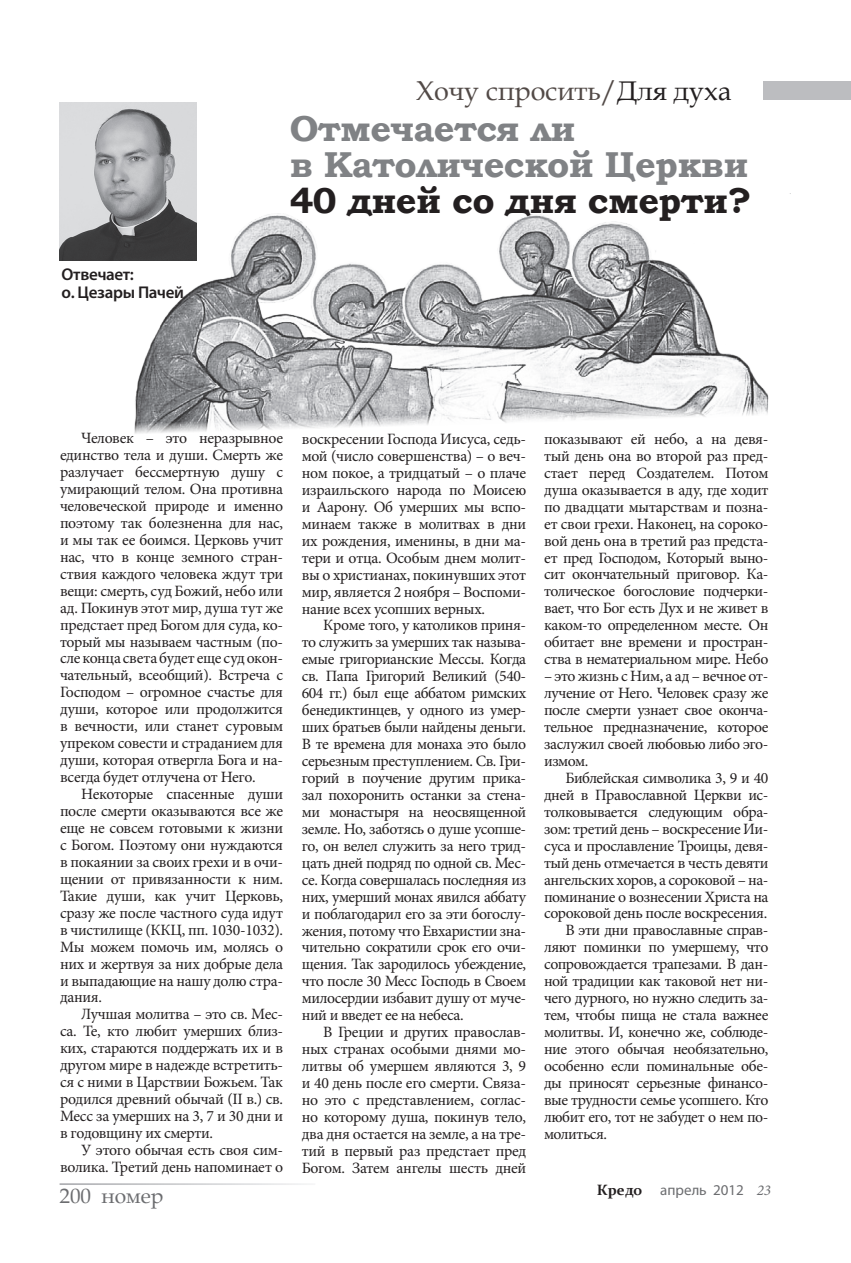
<style>
.page{position:relative;width:851px;height:1263px;background:#fff}
.page>*{position:absolute;margin:0;border:0;box-sizing:border-box;transform-origin:0 0}
.t1{font:700 36px/36px "Bookman Old Style";letter-spacing:-.02em;color:#808285}
.t2{font:700 36px "Bookman Old Style";letter-spacing:-.02em;color:#231f20}
.t3{font:27px "Book Antiqua";color:#524a47}
.t4{font:21px "Book Antiqua";color:#6c6d70}
.t5{font:600 17.1px/18px "Myriad Pro";letter-spacing:-.02em;color:#231f20}
.t6{font:15.75px/17px "Minion Pro";letter-spacing:-.03em;color:#231f20;text-align:justify}
.t7{font:15px "Myriad Pro";color:#6c6d70}
.s1{color:#231f20}
.s2{font-family:"Constantia";font-weight:700;color:#231f20}
.s3{font-family:"Minion Pro";font-style:italic}
</style>
<div class="page">
<img style="left:95px;top:193px;width:695px;height:241px">
<div style="left:763px;top:82px;width:87px;height:18px;background:#bcbdc0"></div>
<img style="left:60px;top:102px;width:137px;height:158px">
<p class="t5" style="left:61px;top:264px;width:124px">Отвечает:<br>о. Цезары Пачей</p>
<h2 class="t3" style="left:416px;top:72px;width:317px">Хочу спросить/<span class="s1">Для духа</span></h2>
<h1 class="t1" style="left:290px;top:110px;width:460px">Отмечается ли<br>в Католической Церкви</h1>
<h1 class="t2" style="left:290px;top:175px;width:463px">40 дней со дня смерти?</h1>
<p class="t6" style="left:60px;top:430px;width:225px;text-indent:21px">Человек – это неразрывное единство тела и души. Смерть же разлучает бессмертную душу с умирающий телом. Она противна человеческой природе и именно поэтому так болезненна для нас, и мы так ее боимся. Церковь учит нас, что в конце земного стран&shy;ствия каждого человека ждут три вещи: смерть, суд Божий, небо или ад. Покинув этот мир, душа тут же предстает пред Богом для суда, ко&shy;торый мы называем частным (по&shy;сле конца света будет еще суд окон&shy;чательный, всеобщий). Встреча с Господом – огромное счастье для души, которое или продолжится в вечности, или станет суровым упреком совести и страданием для души, которая отвергла Бога и на&shy;всегда будет отлучена от Него.</p>
<p class="t6" style="left:60px;top:786px;width:225px;text-indent:21px">Некоторые спасенные души после смерти оказываются все же еще не совсем готовыми к жизни с Богом. Поэтому они нуждаются в покаянии за своих грехи и в очи&shy;щении от привязанности к ним.<br>Такие души, как учит Церковь, сразу же после частного суда идут в чистилище (ККЦ, пп. 1030-1032).<br>Мы можем помочь им, молясь о них и жертвуя за них добрые дела и выпадающие на нашу долю стра&shy;дания.</p>
<p class="t6" style="left:60px;top:1006px;width:224px;text-indent:21px">Лучшая молитва – это св. Мес&shy;са. Те, кто любит умерших близ&shy;ких, стараются поддержать их и в другом мире в надежде встретить&shy;ся с ними в Царствии Божьем. Так родился древний обычай (II в.) св.<br>Месс за умерших на 3, 7 и 30 дни и в годовщину их смерти.</p>
<p class="t6" style="left:60px;top:1141px;width:224px;text-align:right">У этого обычая есть своя сим&shy;волика. Третий день напоминает о</p>
<h3 class="t4" style="left:60px;top:1182px;width:105px">200 номер</h3>
<p class="t6" style="left:302px;top:431px;width:226px">воскресении Господа Иисуса, седь&shy;мой (число совершенства) – о веч&shy;ном покое, а тридцатый – о плаче израильского народа по Моисею и Аарону. Об умерших мы вспо&shy;минаем также в молитвах в дни их рождения, именины, в дни ма&shy;тери и отца. Особым днем молит&shy;вы о христианах, покинувших этот мир, является 2 ноября – Воспоми&shy;нание всех усопших верных.</p>
<p class="t6" style="left:302px;top:617px;width:226px;text-indent:21px">Кроме того, у католиков приня&shy;то служить за умерших так называ&shy;емые григорианские Мессы. Когда св. Папа Григорий Великий (540- 604 гг.) был еще аббатом римских бенедиктинцев, у одного из умер&shy;ших братьев были найдены деньги.<br>В те времена для монаха это было серьезным преступлением. Св. Гри&shy;горий в поучение другим прика&shy;зал похоронить останки за стена&shy;ми монастыря на неосвященной земле. Но, заботясь о душе усопше&shy;го, он велел служить за него трид&shy;цать дней подряд по одной св. Мес&shy;се. Когда совершалась последняя из них, умерший монах явился аббату и поблагодарил его за эти богослу&shy;жения, потому что Евхаристии зна&shy;чительно сократили срок его очи&shy;щения. Так зародилось убеждение, что после 30 Месс Господь в Своем милосердии избавит душу от муче&shy;ний и введет ее на небеса.</p>
<p class="t6" style="left:302px;top:1024px;width:226px;text-indent:21px">В Греции и других православ&shy;ных странах особыми днями мо&shy;литвы об умершем являются 3, 9 и 40 день после его смерти. Связа&shy;но это с представлением, соглас&shy;но которому душа, покинув тело, два дня остается на земле, а на тре&shy;тий в первый раз предстает пред Богом. Затем ангелы шесть дней</p>
<p class="t6" style="left:544px;top:430px;width:226px">показывают ей небо, а на девя&shy;тый день она во второй раз пред&shy;стает перед Создателем. Потом душа оказывается в аду, где ходит по двадцати мытарствам и позна&shy;ет свои грехи. Наконец, на сороко&shy;вой день она в третий раз предста&shy;ет пред Господом, Который выно&shy;сит окончательный приговор. Ка&shy;толическое богословие подчерки&shy;вает, что Бог есть Дух и не живет в каком-то определенном месте. Он обитает вне времени и простран&shy;ства в нематериальном мире. Небо</p>
<p class="t6" style="left:544px;top:668px;width:226px">– это жизнь с Ним, а ад – вечное от&shy;лучение от Него. Человек сразу же после смерти узнает свое оконча&shy;тельное предназначение, которое заслужил своей любовью либо эго&shy;измом.</p>
<p class="t6" style="left:565px;top:769px;width:204px">Библейская символика 3, 9 и 40</p>
<p class="t6" style="left:544px;top:786px;width:226px">дней в Православной Церкви ис-</p>
<p class="t6" style="left:544px;top:803px;width:226px">толковывается следующим обра-</p>
<p class="t6" style="left:544px;top:820px;width:226px">зом: третий день – воскресение Ии-</p>
<p class="t6" style="left:544px;top:837px;width:226px">суса и прославление Троицы, девя-</p>
<p class="t6" style="left:544px;top:854px;width:226px">тый день отмечается в честь девяти</p>
<p class="t6" style="left:544px;top:871px;width:226px">ангельских хоров, а сороковой – на-</p>
<p class="t6" style="left:544px;top:888px;width:226px">поминание о вознесении Христа на</p>
<p class="t6" style="left:544px;top:905px;width:225px">сороковой день после воскресения.</p>
<p class="t6" style="left:565px;top:922px;width:204px">В эти дни православные справ-</p>
<p class="t6" style="left:544px;top:939px;width:226px">ляют поминки по умершему, что</p>
<p class="t6" style="left:544px;top:956px;width:226px">сопровождается трапезами. В дан-</p>
<p class="t6" style="left:544px;top:973px;width:226px">ной традиции как таковой нет ни-</p>
<p class="t6" style="left:544px;top:990px;width:226px">чего дурного, но нужно следить за-</p>
<p class="t6" style="left:544px;top:1007px;width:226px">тем, чтобы пища не стала важнее</p>
<p class="t6" style="left:544px;top:1024px;width:226px">молитвы. И, конечно же, соблюде-</p>
<p class="t6" style="left:544px;top:1040px;width:226px">ние этого обычая необязательно,</p>
<p class="t6" style="left:544px;top:1057px;width:226px">особенно если поминальные обе-</p>
<p class="t6" style="left:544px;top:1074px;width:226px">ды приносят серьезные финансо-</p>
<p class="t6" style="left:544px;top:1091px;width:226px">вые трудности семье усопшего. Кто</p>
<p class="t6" style="left:544px;top:1108px;width:226px">любит его, тот не забудет о нем по-</p>
<p class="t6" style="left:544px;top:1125px;width:64px">молиться.</p>
<p class="t7" style="left:596px;top:1181px;width:175px"><span class="s2">Кредо</span> апрель 2012 <span class="s3">23</span></p>
</div>
